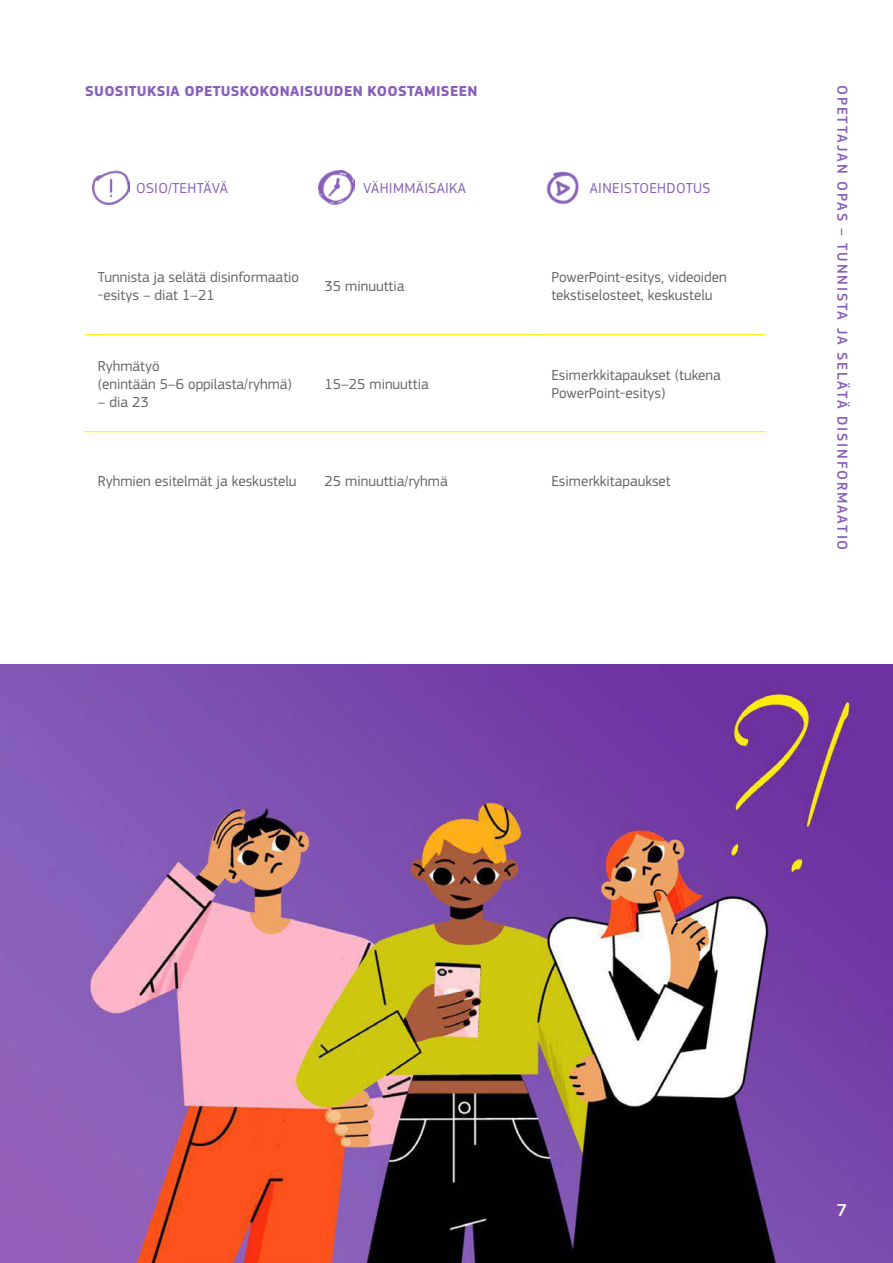
<style>
.page{position:relative;width:893px;height:1263px;background:#fff}
.page>*{position:absolute;margin:0;border:0;box-sizing:border-box;transform-origin:0 0}
.t1{font:500 18px "EC Square Sans Pro";color:#fff}
.Body_text_P{font:15px/18px "EC Square Sans Pro";color:#646567}
.t2{font:500 15px "EC Square Sans Pro";letter-spacing:.12em;color:#875fb9}
.Heading_2_H2{font:700 15px "EC Square Sans Pro";letter-spacing:.02em;color:#875fb9}
.Tab_1st_row{font:15px "EC Square Sans Pro";letter-spacing:.02em;color:#875fb9}
</style>
<div class="page">
<img style="left:0;top:664px;width:893px;height:599px">
<hr style="left:85px;top:334px;width:227px;height:1px;background:#ffed00">
<hr style="left:312px;top:334px;width:227px;height:1px;background:#ffed00">
<hr style="left:539px;top:334px;width:226px;height:1px;background:#ffed00">
<hr style="left:85px;top:431px;width:227px;height:1px;background:#ffed00">
<hr style="left:312px;top:431px;width:227px;height:1px;background:#ffed00">
<hr style="left:539px;top:431px;width:226px;height:1px;background:#ffed00">
<img style="left:92px;top:170px;width:38px;height:34px">
<img style="left:318px;top:170px;width:37px;height:34px">
<img style="left:546px;top:171px;width:33px;height:33px">
<h2 class="Heading_2_H2" style="left:85px;top:82px;width:394px">SUOSITUKSIA OPETUSKOKONAISUUDEN KOOSTAMISEEN</h2>
<p class="Tab_1st_row" style="left:136px;top:179px;width:93px">OSIO/TEHTÄVÄ</p>
<p class="Tab_1st_row" style="left:363px;top:179px;width:105px">VÄHIMMÄISAIKA</p>
<p class="Tab_1st_row" style="left:590px;top:179px;width:122px">AINEISTOEHDOTUS</p>
<p class="Body_text_P" style="left:98px;top:268px;width:203px">Tunnista ja selätä disinformaatio -esitys – diat 1–21</p>
<p class="Body_text_P" style="left:325px;top:277px;width:81px">35 minuuttia</p>
<p class="Body_text_P" style="left:551px;top:268px;width:177px">PowerPoint-esitys, videoiden tekstiselosteet, keskustelu</p>
<p class="Body_text_P" style="left:98px;top:357px;width:196px">Ryhmätyö<br>(enintään 5–6 oppilasta/ryhmä)</p>
<p class="Body_text_P" style="left:98px;top:393px;width:53px">– dia 23</p>
<p class="Body_text_P" style="left:325px;top:375px;width:106px">15–25 minuuttia</p>
<p class="Body_text_P" style="left:551px;top:366px;width:171px">Esimerkkitapaukset (tukena<br>PowerPoint-esitys)</p>
<p class="Body_text_P" style="left:98px;top:472px;width:200px">Ryhmien esitelmät ja keskustelu</p>
<p class="Body_text_P" style="left:325px;top:472px;width:125px">25 minuuttia/ryhmä</p>
<p class="Body_text_P" style="left:551px;top:472px;width:121px">Esimerkkitapaukset</p>
<p class="t2" style="left:851px;top:85px;width:467px;rotate:90deg">OPETTAJAN OPAS – TUNNISTA JA SELÄTÄ DISINFORMAATIO</p>
<p class="t1" style="left:837px;top:1199px;width:12px">7</p>
</div>
